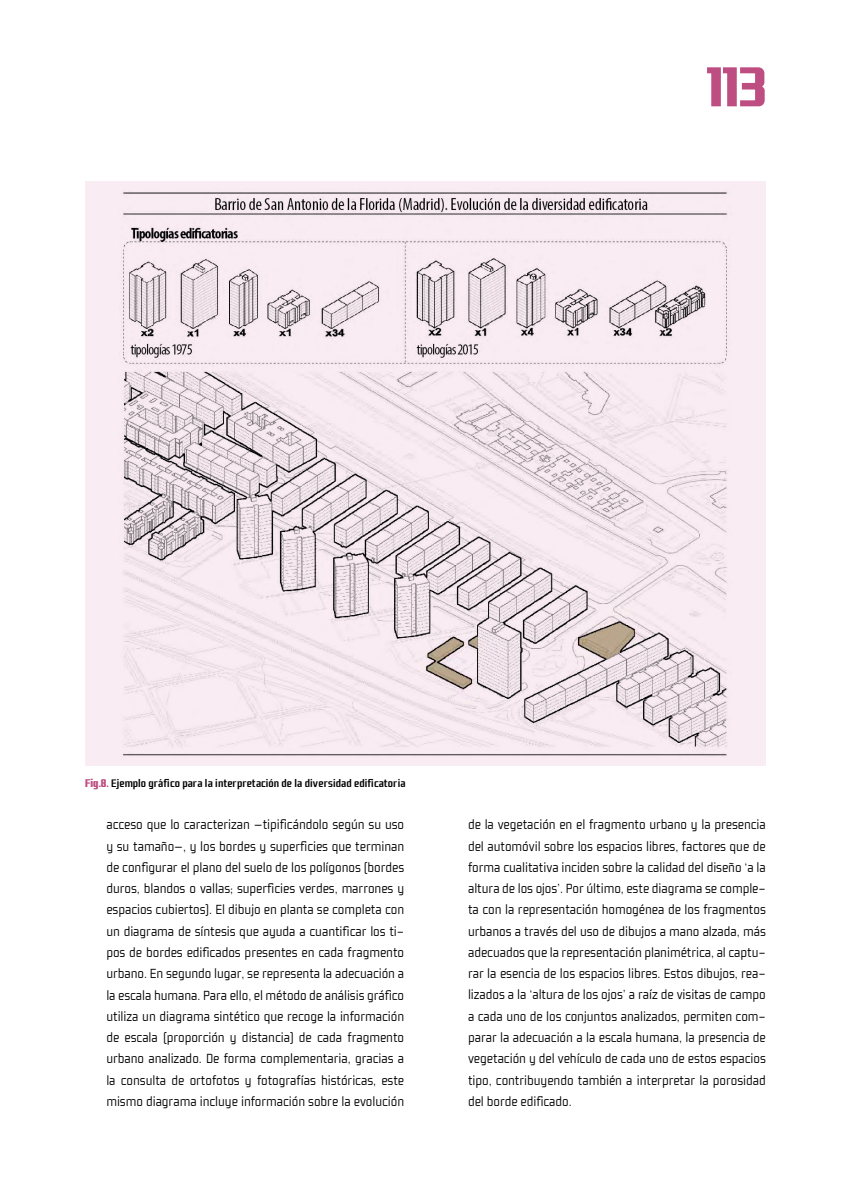
<style>
.page{position:relative;width:851px;height:1191px;background:#fff}
.page>*{position:absolute;margin:0;border:0;box-sizing:border-box;transform-origin:0 0}
.t1{font:900 60px "Fragma";color:#be4e81}
.t2{font:300 15px/21.3px "Fragma";letter-spacing:-.005em;color:#000;text-align:justify}
.t3{font:500 12px "Fragma";color:#000}
.s1{font-weight:900;color:#be4e81}
</style>
<div class="page">
<svg style="left:85px;top:182px;width:680px;height:583px;background:#e9dee3"></svg>
<p class="t3" style="left:85px;top:777px;width:322px"><span class="s1">Fig.8.</span> Ejemplo gráfico para la interpretación de la diversidad edificatoria</p>
<h1 class="t1" style="left:707px;top:54px;width:60px">113</h1>
<p class="t2" style="left:106px;top:814px;width:299px">acceso que lo caracterizan —tipificándolo según su uso y su tamaño—, y los bordes y superficies que terminan de configurar el plano del suelo de los polígonos (bordes duros, blandos o vallas; superficies verdes, marrones y espacios cubiertos). El dibujo en planta se completa con un diagrama de síntesis que ayuda a cuantificar los ti&shy;pos de bordes edificados presentes en cada fragmento urbano. En segundo lugar, se representa la adecuación a la escala humana. Para ello, el método de análisis gráfico utiliza un diagrama sintético que recoge la información de escala (proporción y distancia) de cada fragmento urbano analizado. De forma complementaria, gracias a la consulta de ortofotos y fotografías históricas, este mismo diagrama incluye información sobre la evolución</p>
<p class="t2" style="left:468px;top:814px;width:299px">de la vegetación en el fragmento urbano y la presencia del automóvil sobre los espacios libres, factores que de forma cualitativa inciden sobre la calidad del diseño ‘a la altura de los ojos’. Por último, este diagrama se comple&shy;ta con la representación homogénea de los fragmentos urbanos a través del uso de dibujos a mano alzada, más adecuados que la representación planimétrica, al captu&shy;rar la esencia de los espacios libres. Estos dibujos, rea&shy;lizados a la ‘altura de los ojos’ a raíz de visitas de campo a cada uno de los conjuntos analizados, permiten com&shy;parar la adecuación a la escala humana, la presencia de vegetación y del vehículo de cada uno de estos espacios tipo, contribuyendo también a interpretar la porosidad del borde edificado.</p>
</div>
